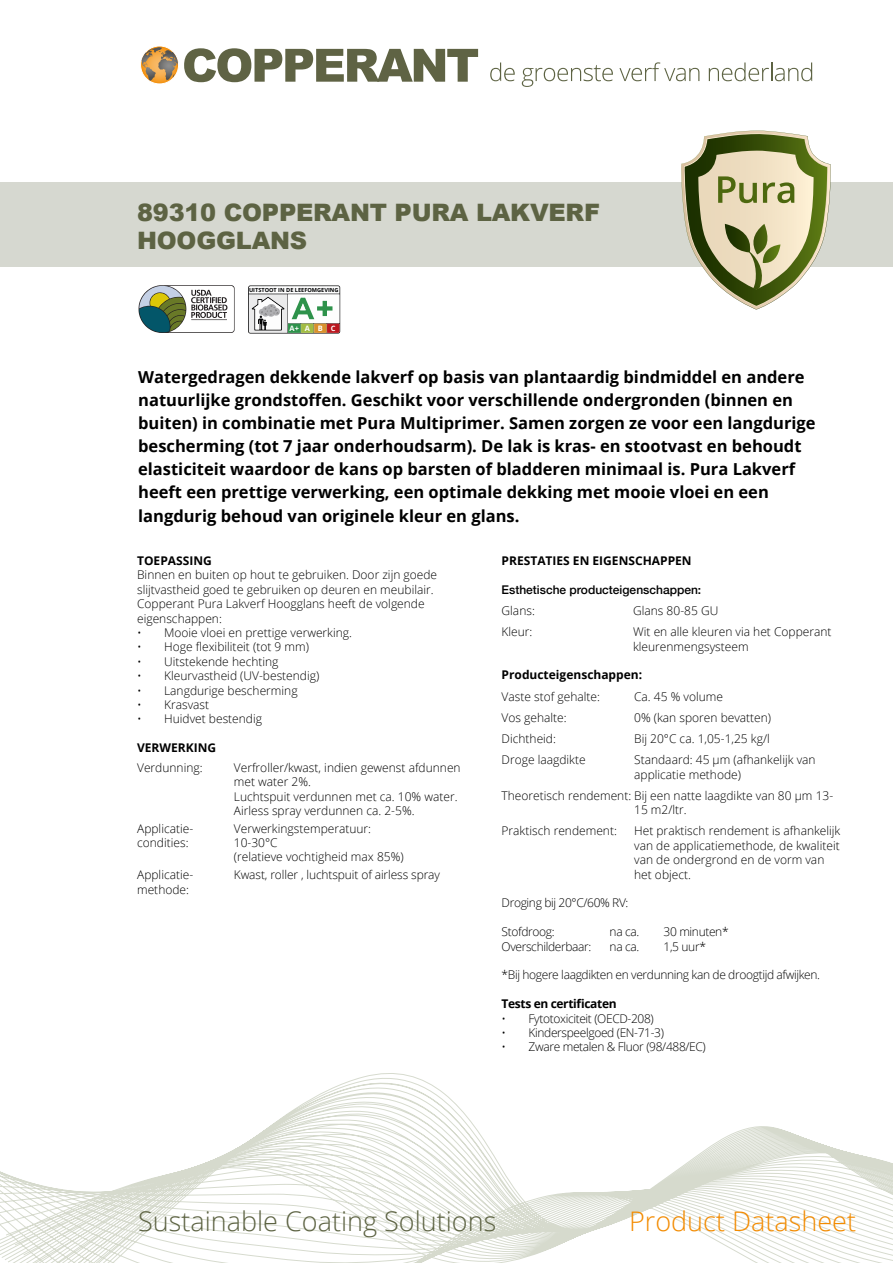
<style>
.page{position:relative;width:893px;height:1263px;background:#fff}
.page>*{position:absolute;margin:0;border:0;box-sizing:border-box;transform-origin:0 0}
.t1{font:300 27px "Open Sans";color:#5d6343}
.t2{font:300 27px "Open Sans";color:#f38b00}
.t3{font:900 24px/28.8px "Arial";letter-spacing:-.01em;color:#5d6343}
.t4{font:700 16.5px/23.1px "Open Sans";color:#000}
.t5{font:300 12px/14.4px "Open Sans";color:#000}
.t6{font:300 12px "Open Sans";letter-spacing:-.03em;color:#000}
.t7{font:700 12px "Open Sans";color:#000}
.t8{font:500 12px "Helvetica Neue";color:#000}
.t9{font:700 12px "Open Sans";letter-spacing:-.03em;color:#000}
.t10{font:700 7.5px "Open Sans";color:#fff}
.t11{font:700 5.55px "Open Sans";color:#010203}
</style>
<div class="page">
<div style="left:0;top:182px;width:893px;height:84px;background:#d6d8d0"></div>
<svg style="left:681px;top:131px;width:150px;height:179px"></svg>
<svg style="left:184px;top:48px;width:294px;height:34px"></svg>
<svg style="left:141px;top:46px;width:38px;height:38px"></svg>
<div style="left:140px;top:46px;width:39px;height:38px;border:1px solid #fff;border-radius:50%"></div>
<svg style="left:142px;top:47px;width:36px;height:34px"></svg>
<svg style="left:490px;top:63px;width:25px;height:18px"></svg>
<svg style="left:522px;top:65px;width:91px;height:22px"></svg>
<svg style="left:619px;top:62px;width:80px;height:19px"></svg>
<svg style="left:709px;top:63px;width:103px;height:18px"></svg>
<svg style="left:139px;top:285px;width:96px;height:48px"></svg>
<svg style="left:248px;top:285px;width:92px;height:49px"></svg>
<svg style="left:0;top:1073px;width:893px;height:190px"></svg>
<h2 class="t3" style="left:137px;top:197px;width:464px">89310 COPPERANT PURA LAKVERF<br>HOOGGLANS</h2>
<p class="t11" style="left:249px;top:286px;width:91px">UITSTOOT IN DE LEEFOMGEVING</p>
<p class="t10" style="left:290px;top:323px;width:48px">A+A B C</p>
<p class="t4" style="left:138px;top:365px;width:679px">Watergedragen dekkende lakverf op basis van plantaardig bindmiddel en andere natuurlijke grondstoffen. Geschikt voor verschillende ondergronden (binnen en buiten) in combinatie met Pura Multiprimer. Samen zorgen ze voor een langdurige bescherming (tot 7 jaar onderhoudsarm). De lak is kras- en stootvast en behoudt elasticiteit waardoor de kans op barsten of bladderen minimaal is. Pura Lakverf heeft een prettige verwerking, een optimale dekking met mooie vloei en een langdurig behoud van originele kleur en glans.</p>
<p class="t7" style="left:137px;top:552px;width:76px">TOEPASSING</p>
<p class="t5" style="left:137px;top:568px;width:302px">Binnen en buiten op hout te gebruiken. Door zijn goede slijtvastheid goed te gebruiken op deuren en meubilair.<br>Copperant Pura Lakverf Hoogglans heeft de volgende eigenschappen:</p>
<p class="t5" style="left:137px;top:625px;width:216px">• Mooie vloei en prettige verwerking.</p>
<p class="t5" style="left:137px;top:640px;width:173px">• Hoge flexibiliteit (tot 9 mm)</p>
<p class="t5" style="left:137px;top:654px;width:143px">• Uitstekende hechting</p>
<p class="t5" style="left:137px;top:668px;width:184px">• Kleurvastheid (UV-bestendig)</p>
<p class="t5" style="left:137px;top:683px;width:162px">• Langdurige bescherming</p>
<p class="t5" style="left:137px;top:697px;width:74px">• Krasvast</p>
<p class="t5" style="left:137px;top:712px;width:126px">• Huidvet bestendig</p>
<p class="t7" style="left:137px;top:739px;width:81px">VERWERKING</p>
<p class="t5" style="left:137px;top:760px;width:67px">Verdunning:</p>
<p class="t5" style="left:234px;top:760px;width:228px">Verfroller/kwast, indien gewenst afdunnen met water 2%.<br>Luchtspuit verdunnen met ca. 10% water.<br>Airless spray verdunnen ca. 2-5%.</p>
<p class="t5" style="left:137px;top:821px;width:58px">Applicatie&shy;condities:</p>
<p class="t5" style="left:234px;top:821px;width:171px">Verwerkingstemperatuur:<br>10-30°C<br>(relatieve vochtigheid max 85%)</p>
<p class="t5" style="left:137px;top:867px;width:58px">Applicatie&shy;methode:</p>
<p class="t5" style="left:234px;top:867px;width:208px">Kwast, roller , luchtspuit of airless spray</p>
<p class="t7" style="left:502px;top:552px;width:192px">PRESTATIES EN EIGENSCHAPPEN</p>
<p class="t8" style="left:502px;top:580px;width:201px">Esthetische producteigenschappen:</p>
<p class="t5" style="left:502px;top:603px;width:35px">Glans:</p>
<p class="t5" style="left:633px;top:603px;width:87px">Glans 80-85 GU</p>
<p class="t5" style="left:502px;top:624px;width:32px">Kleur:</p>
<p class="t5" style="left:633px;top:624px;width:200px">Wit en alle kleuren via het Copperant kleurenmengsysteem</p>
<p class="t7" style="left:502px;top:667px;width:142px">Producteigenschappen:</p>
<p class="t5" style="left:502px;top:689px;width:100px">Vaste stof gehalte:</p>
<p class="t5" style="left:634px;top:689px;width:90px">Ca. 45 % volume</p>
<p class="t5" style="left:502px;top:710px;width:67px">Vos gehalte:</p>
<p class="t5" style="left:634px;top:710px;width:139px">0% (kan sporen bevatten)</p>
<p class="t5" style="left:502px;top:731px;width:56px">Dichtheid:</p>
<p class="t5" style="left:634px;top:731px;width:137px">Bij 20°C ca. 1,05-1,25 kg/l</p>
<p class="t5" style="left:502px;top:752px;width:86px">Droge laagdikte</p>
<p class="t5" style="left:634px;top:752px;width:183px">Standaard: 45 μm (afhankelijk van applicatie methode)</p>
<p class="t5" style="left:634px;top:788px;width:201px;text-indent:-133px">Theoretisch rendement: Bij een natte laagdikte van 80 μm 13-<br>15 m2/ltr.</p>
<p class="t5" style="left:502px;top:823px;width:117px">Praktisch rendement:</p>
<p class="t5" style="left:634px;top:823px;width:208px">Het praktisch rendement is afhankelijk van de applicatiemethode, de kwaliteit van de ondergrond en de vorm van het object.</p>
<p class="t6" style="left:502px;top:895px;width:128px">Droging bij 20°C/60% RV:</p>
<p class="t6" style="left:502px;top:923px;width:54px">Stofdroog:</p>
<p class="t5" style="left:610px;top:924px;width:31px">na ca.</p>
<p class="t6" style="left:664px;top:923px;width:66px">30 minuten*</p>
<p class="t6" style="left:502px;top:938px;width:91px">Overschilderbaar:</p>
<p class="t5" style="left:610px;top:939px;width:31px">na ca.</p>
<p class="t5" style="left:664px;top:939px;width:44px">1,5 uur*</p>
<p class="t6" style="left:502px;top:967px;width:320px">*Bij hogere laagdikten en verdunning kan de droogtijd afwijken.</p>
<p class="t9" style="left:502px;top:995px;width:117px">Tests en certificaten</p>
<p class="t6" style="left:502px;top:1010px;width:154px">• Fytotoxiciteit (OECD-208)</p>
<p class="t6" style="left:502px;top:1024px;width:164px">• Kinderspeelgoed (EN-71-3)</p>
<p class="t6" style="left:502px;top:1039px;width:206px">• Zware metalen &amp; Fluor (98/488/EC)</p>
<h1 class="t1" style="left:138px;top:1203px;width:360px">Sustainable Coating Solutions</h1>
<h1 class="t2" style="left:629px;top:1203px;width:228px">Product Datasheet</h1>
</div>
